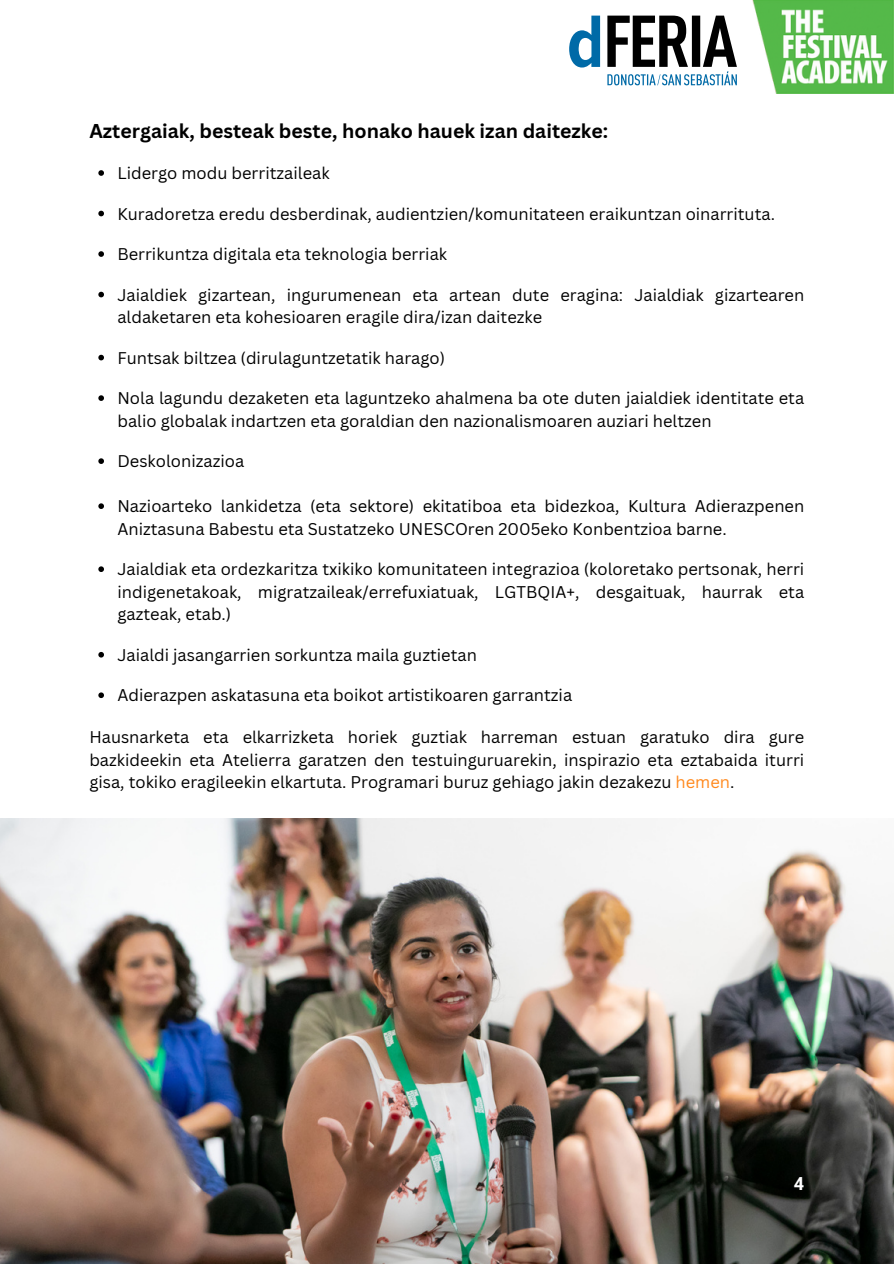
<style>
.page{position:relative;width:894px;height:1264px;background:#fff}
.page>*{position:absolute;margin:0;border:0;box-sizing:border-box;transform-origin:0 0}
.t1{font:700 19.5px "Canva Sans";color:#000}
.t2{font:700 18px "Roboto";color:#fff}
.t3{font:16.5px/22.5px "Canva Sans";color:#000}
.s1{color:#ff891d}
</style>
<div class="page">
<img style="left:0;top:818px;width:893px;height:445px">
<svg style="left:98px;top:170px;width:6px;height:6px"></svg>
<svg style="left:98px;top:211px;width:6px;height:5px"></svg>
<svg style="left:98px;top:251px;width:6px;height:6px"></svg>
<svg style="left:98px;top:292px;width:6px;height:5px"></svg>
<svg style="left:98px;top:355px;width:6px;height:5px"></svg>
<svg style="left:98px;top:395px;width:6px;height:6px"></svg>
<svg style="left:98px;top:458px;width:6px;height:6px"></svg>
<svg style="left:98px;top:503px;width:6px;height:6px"></svg>
<svg style="left:98px;top:566px;width:6px;height:6px"></svg>
<svg style="left:98px;top:652px;width:6px;height:5px"></svg>
<svg style="left:98px;top:692px;width:6px;height:6px"></svg>
<img style="left:752px;top:0;width:141px;height:93px">
<svg style="left:569px;top:16px;width:31px;height:52px"></svg>
<svg style="left:607px;top:16px;width:129px;height:69px"></svg>
<p class="t1" style="left:89px;top:117px;width:520px">Aztergaiak, besteak beste, honako hauek izan daitezke:</p>
<p class="t3" style="left:117px;top:161px;width:214px">Lidergo modu berritzaileak</p>
<p class="t3" style="left:117px;top:202px;width:659px">Kuradoretza eredu desberdinak, audientzien/komunitateen eraikuntzan oinarrituta.</p>
<p class="t3" style="left:117px;top:242px;width:331px">Berrikuntza digitala eta teknologia berriak</p>
<p class="t3" style="left:117px;top:283px;width:688px">Jaialdiek gizartean, ingurumenean eta artean dute eragina: Jaialdiak gizartearen aldaketaren eta kohesioaren eragile dira/izan daitezke</p>
<p class="t3" style="left:117px;top:346px;width:329px">Funtsak biltzea (dirulaguntzetatik harago)</p>
<p class="t3" style="left:117px;top:386px;width:688px">Nola lagundu dezaketen eta laguntzeko ahalmena ba ote duten jaialdiek identitate eta balio globalak indartzen eta goraldian den nazionalismoaren auziari heltzen</p>
<p class="t3" style="left:117px;top:449px;width:128px">Deskolonizazioa</p>
<p class="t3" style="left:117px;top:494px;width:688px">Nazioarteko lankidetza (eta sektore) ekitatiboa eta bidezkoa, Kultura Adierazpenen<br>Aniztasuna Babestu eta Sustatzeko UNESCOren 2005eko Konbentzioa barne.</p>
<p class="t3" style="left:117px;top:557px;width:688px;text-align:justify">Jaialdiak eta ordezkaritza txikiko komunitateen integrazioa (koloretako pertsonak, herri indigenetakoak, migratzaileak/errefuxiatuak, LGTBQIA+, desgaituak, haurrak eta gazteak, etab.)</p>
<p class="t3" style="left:117px;top:643px;width:361px">Jaialdi jasangarrien sorkuntza maila guztietan</p>
<p class="t3" style="left:117px;top:683px;width:456px">Adierazpen askatasuna eta boikot artistikoaren garrantzia</p>
<p class="t3" style="left:89px;top:725px;width:716px;text-align:justify">Hausnarketa eta elkarrizketa horiek guztiak harreman estuan garatuko dira gure bazkideekin eta Atelierra garatzen den testuinguruarekin, inspirazio eta eztabaida iturri gisa, tokiko eragileekin elkartuta. Programari buruz gehiago jakin dezakezu <span class="s1">hemen</span>.</p>
<p class="t2" style="left:793px;top:1173px;width:12px">4</p>
</div>
